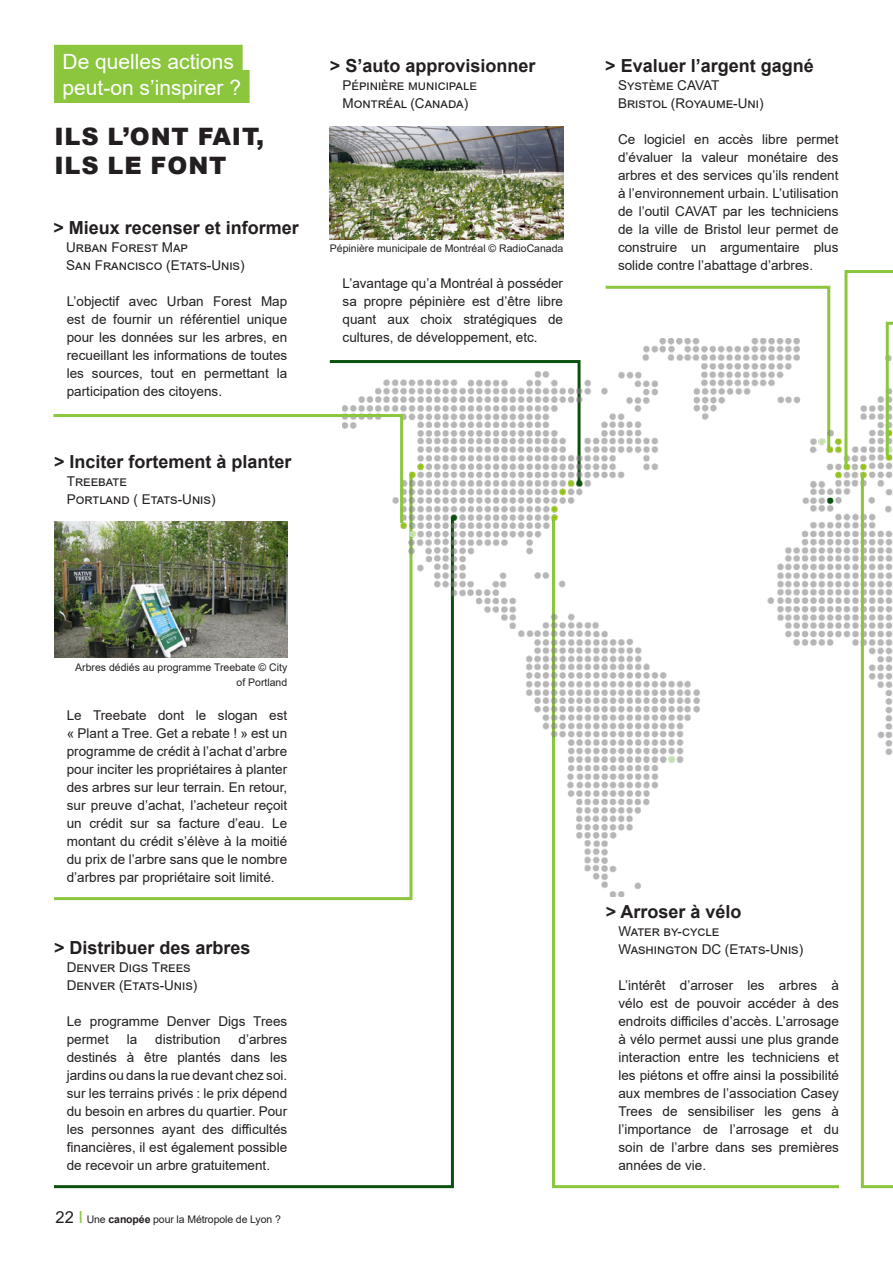
<style>
.page{position:relative;width:893px;height:1263px;background:#fff}
.page>*{position:absolute;margin:0;border:0;box-sizing:border-box;transform-origin:0 0}
.t1{font:900 24px/29px "Arial";letter-spacing:.035em;color:#231f20}
.t2{font:21px/25.2px "Arial";color:#fff}
.t3{font:700 18px "Arial";color:#231f20}
.t4{font:13.5px/18px "Arial";color:#231f20}
.t5{font:10.5px/15px "Arial";color:#231f20;text-align:right}
.s1{font-size:16.5px}
.s2{font-size:16.5px;color:#8bc63e}
.s3{font-weight:700}
</style>
<div class="page">
<svg style="left:605px;top:285px;width:226px;height:53px"></svg>
<svg style="left:552px;top:896px;width:287px;height:293px"></svg>
<svg style="left:54px;top:526px;width:400px;height:663px"></svg>
<div style="left:54px;top:45px;width:189px;height:33px;background:#8bc63e"></div>
<div style="left:54px;top:70px;width:196px;height:33px;background:#8bc63e"></div>
<img style="left:54px;top:526px;width:233px;height:131px">
<img style="left:330px;top:126px;width:233px;height:114px">
<img style="left:342px;top:338px;width:500px;height:558px">
<svg style="left:843px;top:270px;width:50px;height:919px"></svg>
<svg style="left:53px;top:358px;width:529px;height:168px"></svg>
<h2 class="t2" style="left:63px;top:49px;width:180px">De quelles actions peut-on s’inspirer ?</h2>
<h1 class="t1" style="left:54px;top:121px;width:211px">ILS L’ONT FAIT,<br>ILS LE FONT</h1>
<h3 class="t3" style="left:53px;top:215px;width:247px">&gt; Mieux recenser et informer</h3>
<p class="t4" style="left:66px;top:238px;width:180px">Urban Forest Map<br>San Francisco (Etats-Unis)</p>
<p class="t4" style="left:67px;top:292px;width:222px;text-align:justify">L’objectif avec Urban Forest Map est de fournir un référentiel unique pour les données sur les arbres, en recueillant les informations de toutes les sources, tout en permettant la participation des citoyens.</p>
<h3 class="t3" style="left:54px;top:449px;width:239px">&gt; Inciter fortement à planter</h3>
<p class="t4" style="left:67px;top:472px;width:150px">Treebate<br>Portland ( Etats-Unis)</p>
<h3 class="t3" style="left:330px;top:53px;width:207px">&gt; S’auto approvisionner</h3>
<p class="t4" style="left:343px;top:76px;width:136px">Pépinière municipale<br>Montréal (Canada)</p>
<p class="t5" style="left:330px;top:241px;width:235px">Pépinière municipale de Montréal © RadioCanada</p>
<p class="t4" style="left:343px;top:274px;width:222px;text-align:justify">L’avantage qu’a Montréal à posséder sa propre pépinière est d’être libre quant aux choix stratégiques de cultures, de développement, etc.</p>
<h3 class="t3" style="left:605px;top:53px;width:210px">&gt; Evaluer l’argent gagné</h3>
<p class="t4" style="left:618px;top:76px;width:147px">Système CAVAT<br>Bristol (Royaume-Uni)</p>
<p class="t4" style="left:618px;top:130px;width:222px;text-align:justify">Ce logiciel en accès libre permet d’évaluer la valeur monétaire des arbres et des services qu’ils rendent à l’environnement urbain. L’utilisation de l’outil CAVAT par les techniciens de la ville de Bristol leur permet de construire un argumentaire plus solide contre l’abattage d’arbres.</p>
<p class="t5" style="left:75px;top:659px;width:213px">Arbres dédiés au programme Treebate © City of Portland</p>
<p class="t4" style="left:67px;top:706px;width:222px;text-align:justify">Le Treebate dont le slogan est « Plant a Tree. Get a rebate ! » est un programme de crédit à l’achat d’arbre pour inciter les propriétaires à planter des arbres sur leur terrain. En retour, sur preuve d’achat, l’acheteur reçoit un crédit sur sa facture d’eau. Le montant du crédit s’élève à la moitié du prix de l’arbre sans que le nombre d’arbres par propriétaire soit limité.</p>
<h3 class="t3" style="left:54px;top:935px;width:198px">&gt; Distribuer des arbres</h3>
<p class="t4" style="left:67px;top:958px;width:132px">Denver Digs Trees<br>Denver (Etats-Unis)</p>
<p class="t4" style="left:67px;top:1012px;width:222px">Le programme Denver Digs Trees permet</p>
<p class="t4" style="left:67px;top:1030px;width:222px;text-align:justify;text-indent:172px">d’arbres destinés à être plantés dans les jardins ou dans la rue devant chez soi. sur les terrains privés : le prix dépend du besoin en arbres du quartier. Pour les personnes ayant des difficultés financières, il est également possible de recevoir un arbre gratuitement.</p>
<p class="t4" style="left:127px;top:1030px;width:12px">la</p>
<p class="t4" style="left:155px;top:1030px;width:67px">distribution</p>
<p class="t5" style="left:56px;top:1211px;width:227px"><span class="s1">22</span> <span class="s2">I</span> Une <span class="s3">canopée</span> pour la Métropole de Lyon ?</p>
<h3 class="t3" style="left:606px;top:899px;width:137px">&gt; Arroser à vélo</h3>
<p class="t4" style="left:618px;top:922px;width:186px">Water by-cycle<br>Washington DC (Etats-Unis)</p>
<p class="t4" style="left:618px;top:976px;width:222px;text-align:justify">L’intérêt d’arroser les arbres à vélo est de pouvoir accéder à des endroits difficiles d’accès. L’arrosage à vélo permet aussi une plus grande interaction entre les techniciens et les piétons et offre ainsi la possibilité aux membres de l’association Casey Trees de sensibiliser les gens à l’importance de l’arrosage et du soin de l’arbre dans ses premières années de vie.</p>
</div>
